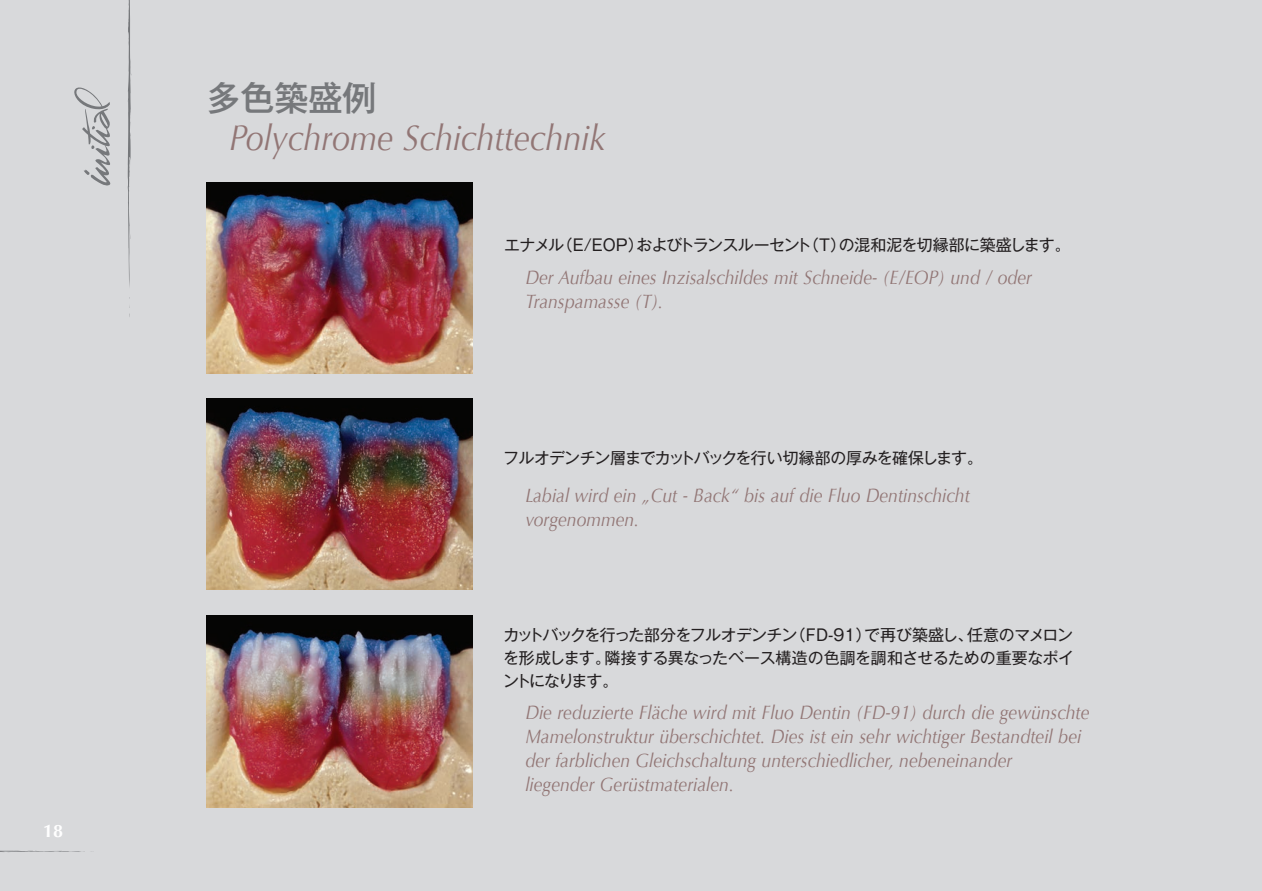
<style>
.page{position:relative;width:1262px;height:891px;background:#fff}
.page>*{position:absolute;margin:0;border:0;box-sizing:border-box;transform-origin:0 0}
.t1{font:italic 36px "Optima";color:#927675;scale:.9 1}
.t2{font:500 34.05px "Gothic MB101 Pr 6 N";color:#76787b}
.t3{font:italic 19.5px/24px "Optima";color:#927675;scale:.9 1}
.t4{font:700 18px "Optima";color:#fff}
.t5{font:15.9px/23.4px "Gothic MB101 Pr 6 N";letter-spacing:-.035em;color:#231f20;text-align:justify}
</style>
<div class="page">
<div style="left:0;top:0;width:1262px;height:890px;background:#d8d9db"></div>
<svg style="left:128px;top:0;width:4px;height:287px"></svg>
<svg style="left:74px;top:87px;width:37px;height:99px"></svg>
<svg style="left:0;top:850px;width:92px;height:2px"></svg>
<img style="left:206px;top:616px;width:266px;height:191px">
<img style="left:206px;top:398px;width:266px;height:192px">
<img style="left:206px;top:182px;width:266px;height:191px">
<p class="t4" style="left:43px;top:820px;width:22px">18</p>
<h2 class="t2" style="left:206px;top:70px;width:172px">多色築盛例</h2>
<h1 class="t1" style="left:229px;top:117px;width:420px">Polychrome Schichttechnik</h1>
<p class="t5" style="left:504px;top:232px;width:568px">エナメル（E/EOP）およびトランスルーセント（T）の混和泥を切縁部に築盛します。</p>
<p class="t3" style="left:525px;top:265px;width:565px">Der Aufbau eines Inzisalschildes mit Schneide- (E/EOP) und / oder<br>Transpamasse (T).</p>
<p class="t5" style="left:503px;top:445px;width:481px">フルオデンチン層までカットバックを行い切縁部の厚みを確保します。</p>
<p class="t3" style="left:525px;top:483px;width:495px">Labial wird ein „Cut - Back“ bis auf die Fluo Dentinschicht vorgenommen.</p>
<p class="t5" style="left:503px;top:621px;width:573px">カットバックを行った部分をフルオデンチン（FD-91）で再び築盛し、任意のマメロンを形成します。隣接する異なったベース構造の色調を調和させるための重要なポイントになります。</p>
<p class="t3" style="left:525px;top:700px;width:628px">Die reduzierte Fläche wird mit Fluo Dentin (FD-91) durch die gewünschte Mamelonstruktur überschichtet. Dies ist ein sehr wichtiger Bestandteil bei der farblichen Gleichschaltung unterschiedlicher, nebeneinander<br>liegender Gerüstmaterialen.</p>
</div>
